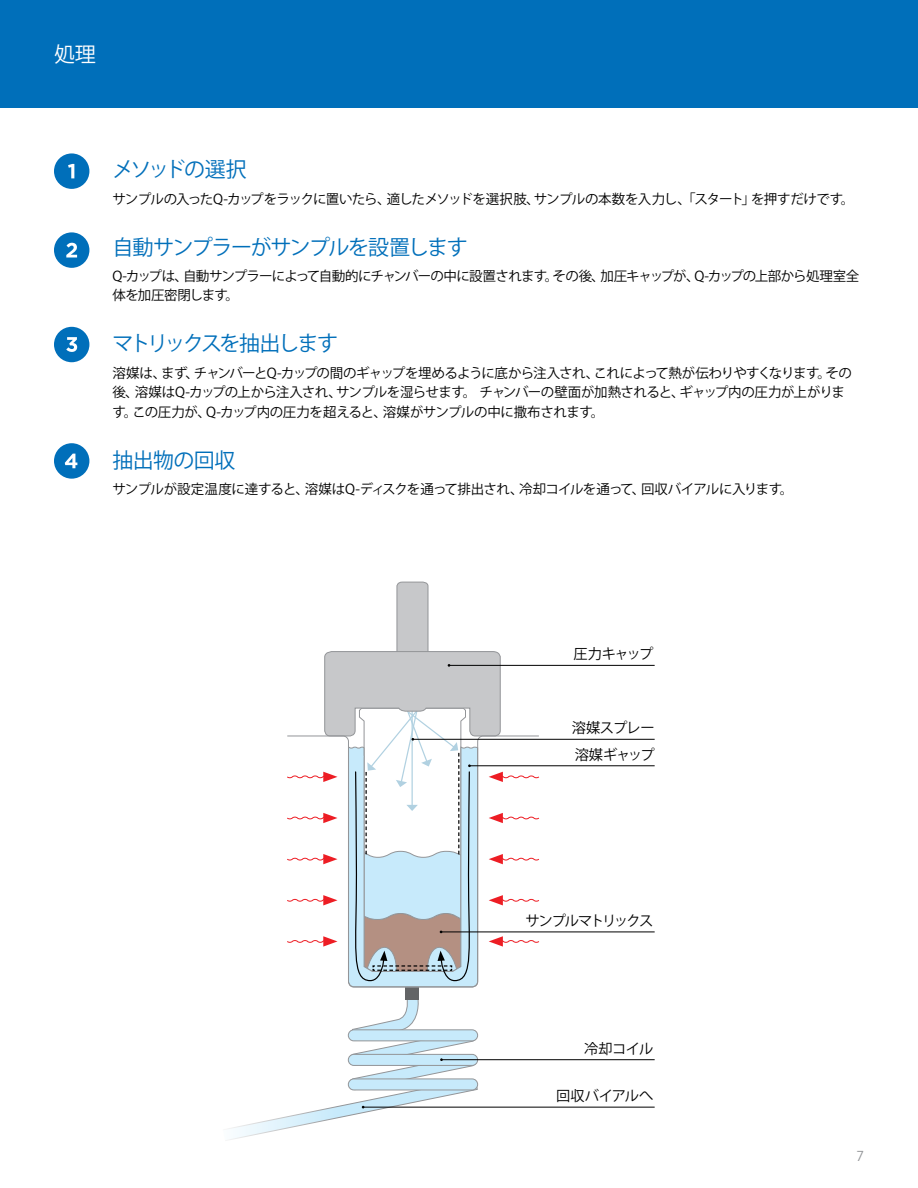
<style>
.page{position:relative;width:918px;height:1188px;background:#fff}
.page>*{position:absolute;margin:0;border:0;box-sizing:border-box;transform-origin:0 0}
.Subject_Headline_Bro{font:21px "Koz Go Pro";letter-spacing:-.07em;color:#006fba}
.Subject_Headline_Bro-2{font:21px "Koz Go Pro";letter-spacing:-.13em;color:#006fba}
.Subject_Headline_Bro-3{font:21px "Koz Go Pro";letter-spacing:-.11em;color:#006fba}
.Page_Header__blue_ba{font:21px "Koz Go Pro";color:#fff}
.Paragraph__left_alig{font:14.25px "Koz Go Pro";letter-spacing:-.07em;color:#000}
.Paragraph__left_alig-2{font:14.25px "Koz Go Pro";letter-spacing:-.125em;color:#000}
.Paragraph__left_alig-3{font:14.25px "Koz Go Pro";letter-spacing:-.01em;color:#000}
.Paragraph_Copy{font:13.5px/19.5px "Koz Go Pro";letter-spacing:-.05em;color:#000}
.t1{font:13.5px "Koz Go Pro";color:#939598}
</style>
<div class="page">
<div style="left:0;top:0;width:918px;height:108px;background:#006fba"></div>
<div style="left:406px;top:986px;width:13px;height:14px;background:#636466"></div>
<hr style="left:413px;top:739px;width:242px;height:1px;background:#000">
<hr style="left:469px;top:765px;width:186px;height:1px;background:#000">
<hr style="left:441px;top:932px;width:214px;height:1px;background:#000">
<hr style="left:363px;top:1107px;width:292px;height:1px;background:#000">
<hr style="left:449px;top:665px;width:206px;height:1px;background:#000">
<hr style="left:441px;top:1059px;width:214px;height:1px;background:#000">
<svg style="left:229px;top:997px;width:249px;height:143px"></svg>
<svg style="left:287px;top:581px;width:253px;height:407px"></svg>
<div style="left:54px;top:232px;width:35px;height:36px;background:#006fba;border-radius:50%"></div>
<svg style="left:66px;top:243px;width:11px;height:15px"></svg>
<div style="left:54px;top:153px;width:35px;height:36px;background:#006fba;border-radius:50%"></div>
<svg style="left:68px;top:164px;width:6px;height:14px"></svg>
<div style="left:54px;top:327px;width:35px;height:35px;background:#006fba;border-radius:50%"></div>
<svg style="left:66px;top:337px;width:11px;height:15px"></svg>
<div style="left:54px;top:443px;width:35px;height:36px;background:#006fba;border-radius:50%"></div>
<svg style="left:65px;top:454px;width:12px;height:14px"></svg>
<p class="Page_Header__blue_ba" style="left:54px;top:41px;width:43px">処理</p>
<p class="Subject_Headline_Bro-3" style="left:112px;top:156px;width:136px">メソッドの選択</p>
<p class="Paragraph_Copy" style="left:112px;top:189px;width:744px">サンプルの入ったQ-カップをラックに置いたら、適したメソッドを選択肢、サンプルの本数を入力し、「スタート」を押すだけです。</p>
<p class="Subject_Headline_Bro" style="left:112px;top:233px;width:357px">自動サンプラーがサンプルを設置します</p>
<p class="Paragraph_Copy" style="left:112px;top:266px;width:749px">Q-カップは、自動サンプラーによって自動的にチャンバーの中に設置されます。その後、加圧キャップが、Q-カップの上部から処理室全体を加圧密閉します。</p>
<p class="Subject_Headline_Bro-2" style="left:112px;top:330px;width:227px">マトリックスを抽出します</p>
<p class="Paragraph_Copy" style="left:112px;top:363px;width:741px">溶媒は、まず、チャンバーとQ-カップの間のギャップを埋めるように底から注入され、これによって熱が伝わりやすくなります。その後、溶媒はQ-カップの上から注入され、サンプルを湿らせます。チャンバーの壁面が加熱されると、ギャップ内の圧力が上がります。この圧力が、Q-カップ内の圧力を超えると、溶媒がサンプルの中に撒布されます。</p>
<p class="Subject_Headline_Bro" style="left:112px;top:446px;width:125px">抽出物の回収</p>
<p class="Paragraph_Copy" style="left:112px;top:479px;width:683px">サンプルが設定温度に達すると、溶媒はQ-ディスクを通って排出され、冷却コイルを通って、回収バイアルに入ります。</p>
<p class="Paragraph__left_alig" style="left:573px;top:645px;width:81px">圧力キャップ</p>
<p class="Paragraph__left_alig" style="left:572px;top:719px;width:84px">溶媒スプレー</p>
<p class="Paragraph__left_alig" style="left:575px;top:745px;width:81px">溶媒ギャップ</p>
<p class="Paragraph__left_alig-2" style="left:526px;top:911px;width:129px">サンプルマトリックス</p>
<p class="Paragraph__left_alig" style="left:584px;top:1039px;width:71px">冷却コイル</p>
<p class="Paragraph__left_alig-3" style="left:556px;top:1087px;width:99px">回収バイアルへ</p>
<p class="t1" style="left:857px;top:1147px;width:9px">7</p>
</div>
